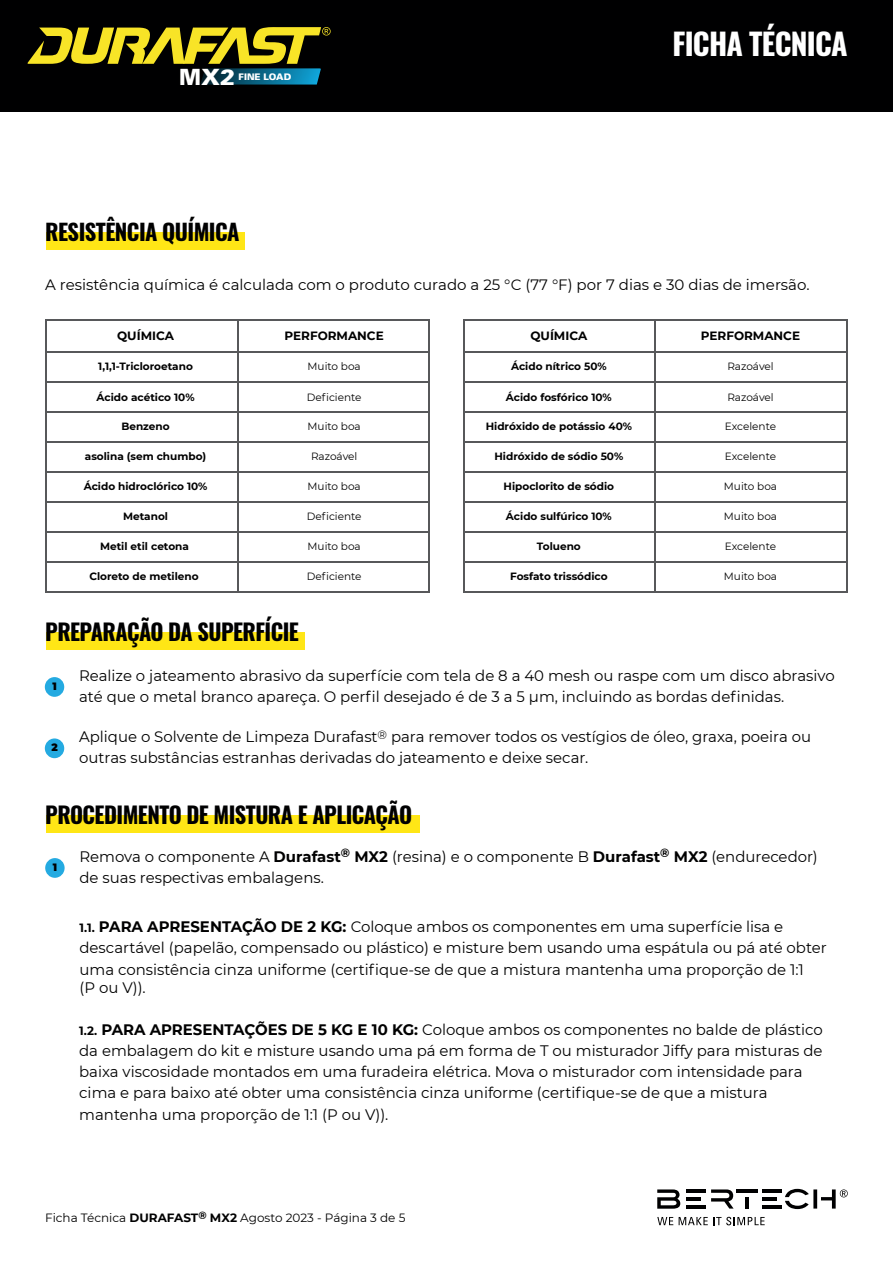
<style>
.page{position:relative;width:893px;height:1263px;background:#fff}
.page>*{position:absolute;margin:0;border:0;box-sizing:border-box;transform-origin:0 0}
.t1{font:700 30px "Oswald";letter-spacing:-.025em;color:#fff}
.t2{font:700 22.8px "Oswald";letter-spacing:-.025em;color:#000001}
.t3{font:700 22.5px "Oswald";letter-spacing:-.025em;color:#000001}
.t4{font:900 22.35px "Univers";color:#fff}
.t5{font:15.15px/21.3px "Montserrat";color:#000001}
.t6{font:15px "Montserrat";color:#000001}
.t7{font:12px "Montserrat";color:#000001}
.t8{font:700 12px "Montserrat";color:#000001}
.t9{font:900 10.65px "Montserrat";color:#000001}
.t10{font:700 10.5px "Montserrat";color:#000001}
.t11{font:10.5px "Montserrat";color:#000001}
.t12{font:900 9px "Univers";color:#fff}
.s1{font-weight:700}
.s2{font-weight:700;font-size:12px}
</style>
<div class="page">
<div style="left:47px;top:232px;width:198px;height:18px;background:#ffe616"></div>
<div style="left:47px;top:815px;width:373px;height:18px;background:#ffe616"></div>
<div style="left:45px;top:858px;width:20px;height:20px;background:#24aae1;border-radius:50%"></div>
<div style="left:45px;top:677px;width:19px;height:20px;background:#24aae1;border-radius:50%"></div>
<div style="left:45px;top:738px;width:19px;height:20px;background:#24aae1;border-radius:50%"></div>
<div style="left:47px;top:632px;width:258px;height:18px;background:#ffe616"></div>
<hr style="left:745px;top:1197px;width:4px;height:11px;background:#000001">
<hr style="left:686px;top:1189px;width:20px;height:4px;background:#000001">
<hr style="left:686px;top:1205px;width:20px;height:4px;background:#000001">
<hr style="left:686px;top:1197px;width:15px;height:3px;background:#000001">
<hr style="left:762px;top:1189px;width:19px;height:4px;background:#000001">
<hr style="left:762px;top:1205px;width:19px;height:4px;background:#000001">
<hr style="left:762px;top:1197px;width:15px;height:3px;background:#000001">
<hr style="left:736px;top:1189px;width:22px;height:4px;background:#000001">
<svg style="left:711px;top:1189px;width:23px;height:19px"></svg>
<svg style="left:657px;top:1189px;width:23px;height:20px"></svg>
<svg style="left:785px;top:1189px;width:63px;height:20px"></svg>
<svg style="left:657px;top:1217px;width:16px;height:8px"></svg>
<svg style="left:679px;top:1217px;width:86px;height:8px"></svg>
<div style="left:0;top:0;width:893px;height:112px;background:#000001"></div>
<svg style="left:28px;top:27px;width:303px;height:58px"></svg>
<hr style="left:45px;top:320px;width:385px;height:1px;background:#57585a">
<hr style="left:45px;top:351px;width:385px;height:2px;background:#57585a">
<hr style="left:45px;top:381px;width:385px;height:2px;background:#57585a">
<hr style="left:45px;top:411px;width:385px;height:2px;background:#57585a">
<hr style="left:45px;top:441px;width:385px;height:2px;background:#57585a">
<hr style="left:45px;top:471px;width:385px;height:2px;background:#57585a">
<hr style="left:45px;top:501px;width:385px;height:2px;background:#57585a">
<hr style="left:45px;top:531px;width:385px;height:2px;background:#57585a">
<hr style="left:45px;top:561px;width:385px;height:2px;background:#57585a">
<hr style="left:45px;top:591px;width:385px;height:2px;background:#57585a">
<hr style="left:237px;top:320px;width:1px;height:273px;background:#57585a">
<hr style="left:428px;top:320px;width:2px;height:273px;background:#57585a">
<hr style="left:45px;top:320px;width:2px;height:273px;background:#57585a">
<hr style="left:463px;top:320px;width:385px;height:1px;background:#57585a">
<hr style="left:463px;top:351px;width:385px;height:2px;background:#57585a">
<hr style="left:463px;top:381px;width:385px;height:2px;background:#57585a">
<hr style="left:463px;top:411px;width:385px;height:2px;background:#57585a">
<hr style="left:463px;top:441px;width:385px;height:2px;background:#57585a">
<hr style="left:463px;top:471px;width:385px;height:2px;background:#57585a">
<hr style="left:463px;top:501px;width:385px;height:2px;background:#57585a">
<hr style="left:463px;top:531px;width:385px;height:2px;background:#57585a">
<hr style="left:463px;top:561px;width:385px;height:2px;background:#57585a">
<hr style="left:463px;top:591px;width:385px;height:2px;background:#57585a">
<hr style="left:655px;top:320px;width:1px;height:273px;background:#57585a">
<hr style="left:463px;top:320px;width:1px;height:273px;background:#57585a">
<hr style="left:846px;top:320px;width:2px;height:273px;background:#57585a">
<h3 class="t4" style="left:179px;top:62px;width:57px">MX2</h3>
<p class="t12" style="left:238px;top:71px;width:54px">FINE LOAD</p>
<h1 class="t1" style="left:672px;top:23px;width:177px">FICHA TÉCNICA</h1>
<h3 class="t3" style="left:45px;top:216px;width:196px">RESISTÊNCIA QUÍMICA</h3>
<p class="t6" style="left:45px;top:274px;width:766px">A resistência química é calculada com o produto curado a 25 °C (77 °F) por 7 dias e 30 dias de imersão.</p>
<p class="t8" style="left:117px;top:327px;width:58px">QUÍMICA</p>
<p class="t8" style="left:285px;top:327px;width:101px">PERFORMANCE</p>
<p class="t10" style="left:98px;top:359px;width:96px">1,1,1-Tricloroetano</p>
<p class="t11" style="left:308px;top:359px;width:55px">Muito boa</p>
<p class="t8" style="left:530px;top:327px;width:58px">QUÍMICA</p>
<p class="t8" style="left:701px;top:327px;width:101px">PERFORMANCE</p>
<p class="t11" style="left:727px;top:359px;width:48px">Razoável</p>
<p class="t10" style="left:511px;top:359px;width:97px">Ácido nítrico 50%</p>
<p class="t10" style="left:97px;top:390px;width:99px">Ácido acético 10%</p>
<p class="t11" style="left:307px;top:390px;width:56px">Deficiente</p>
<p class="t10" style="left:506px;top:390px;width:107px">Ácido fosfórico 10%</p>
<p class="t11" style="left:727px;top:390px;width:48px">Razoável</p>
<p class="t10" style="left:121px;top:419px;width:50px">Benzeno</p>
<p class="t10" style="left:85px;top:449px;width:123px">asolina (sem chumbo)</p>
<p class="t10" style="left:84px;top:479px;width:125px">Ácido hidroclórico 10%</p>
<p class="t10" style="left:123px;top:509px;width:47px">Metanol</p>
<p class="t10" style="left:100px;top:539px;width:90px">Metil etil cetona</p>
<p class="t10" style="left:89px;top:569px;width:111px">Cloreto de metileno</p>
<p class="t11" style="left:308px;top:419px;width:55px">Muito boa</p>
<p class="t11" style="left:311px;top:449px;width:48px">Razoável</p>
<p class="t11" style="left:308px;top:479px;width:55px">Muito boa</p>
<p class="t11" style="left:307px;top:509px;width:56px">Deficiente</p>
<p class="t11" style="left:308px;top:539px;width:55px">Muito boa</p>
<p class="t11" style="left:307px;top:569px;width:56px">Deficiente</p>
<p class="t10" style="left:486px;top:419px;width:148px">Hidróxido de potássio 40%</p>
<p class="t10" style="left:494px;top:449px;width:130px">Hidróxido de sódio 50%</p>
<p class="t10" style="left:504px;top:479px;width:112px">Hipoclorito de sódio</p>
<p class="t10" style="left:506px;top:509px;width:107px">Ácido sulfúrico 10%</p>
<p class="t10" style="left:537px;top:539px;width:45px">Tolueno</p>
<p class="t10" style="left:510px;top:569px;width:99px">Fosfato trissódico</p>
<p class="t11" style="left:725px;top:419px;width:53px">Excelente</p>
<p class="t11" style="left:725px;top:449px;width:53px">Excelente</p>
<p class="t11" style="left:724px;top:479px;width:55px">Muito boa</p>
<p class="t11" style="left:724px;top:509px;width:55px">Muito boa</p>
<p class="t11" style="left:725px;top:539px;width:53px">Excelente</p>
<p class="t11" style="left:724px;top:569px;width:55px">Muito boa</p>
<h2 class="t2" style="left:45px;top:616px;width:255px">PREPARAÇÃO DA SUPERFÍCIE</h2>
<p class="t9" style="left:52px;top:678px;width:6px">1</p>
<p class="t9" style="left:51px;top:740px;width:8px">2</p>
<p class="t5" style="left:79px;top:664px;width:757px">Realize o jateamento abrasivo da superfície com tela de 8 a 40 mesh ou raspe com um disco abrasivo até que o metal branco apareça. O perfil desejado é de 3 a 5 µm, incluindo as bordas definidas.</p>
<p class="t5" style="left:79px;top:726px;width:734px">Aplique o Solvente de Limpeza Durafast<sup>®</sup> para remover todos os vestígios de óleo, graxa, poeira ou outras substâncias estranhas derivadas do jateamento e deixe secar.</p>
<h2 class="t2" style="left:45px;top:799px;width:368px">PROCEDIMENTO DE MISTURA E APLICAÇÃO</h2>
<p class="t9" style="left:53px;top:859px;width:6px">1</p>
<p class="t5" style="left:80px;top:845px;width:740px">Remova o componente A <span class="s1">Durafast</span><sup>®</sup> <span class="s1">MX2</span> (resina) e o componente B <span class="s1">Durafast</span><sup>®</sup> <span class="s1">MX2</span> (endurecedor) de suas respectivas embalagens.</p>
<p class="t5" style="left:80px;top:915px;width:749px"><span class="s2">1.1.</span> <span class="s1">PARA APRESENTAÇÃO DE 2 KG:</span> Coloque ambos os componentes em uma superfície lisa e descartável (papelão, compensado ou plástico) e misture bem usando uma espátula ou pá até obter uma consistência cinza uniforme (certifique-se de que a mistura mantenha uma proporção de 1:1</p>
<p class="t5" style="left:80px;top:976px;width:68px">(P ou V)).</p>
<p class="t5" style="left:79px;top:1018px;width:745px"><span class="s2">1.2.</span> <span class="s1">PARA APRESENTAÇÕES DE 5 KG E 10 KG:</span> Coloque ambos os componentes no balde de plástico da embalagem do kit e misture usando uma pá em forma de T ou misturador Jiffy para misturas de baixa viscosidade montados em uma furadeira elétrica. Mova o misturador com intensidade para cima e para baixo até obter uma consistência cinza uniforme (certifique-se de que a mistura mantenha uma proporção de 1:1 (P ou V)).</p>
<p class="t7" style="left:45px;top:1210px;width:362px">Ficha Técnica <span class="s1">DURAFAST</span><sup>®</sup> <span class="s1">MX2</span> Agosto 2023 - Página 3 de 5</p>
</div>
